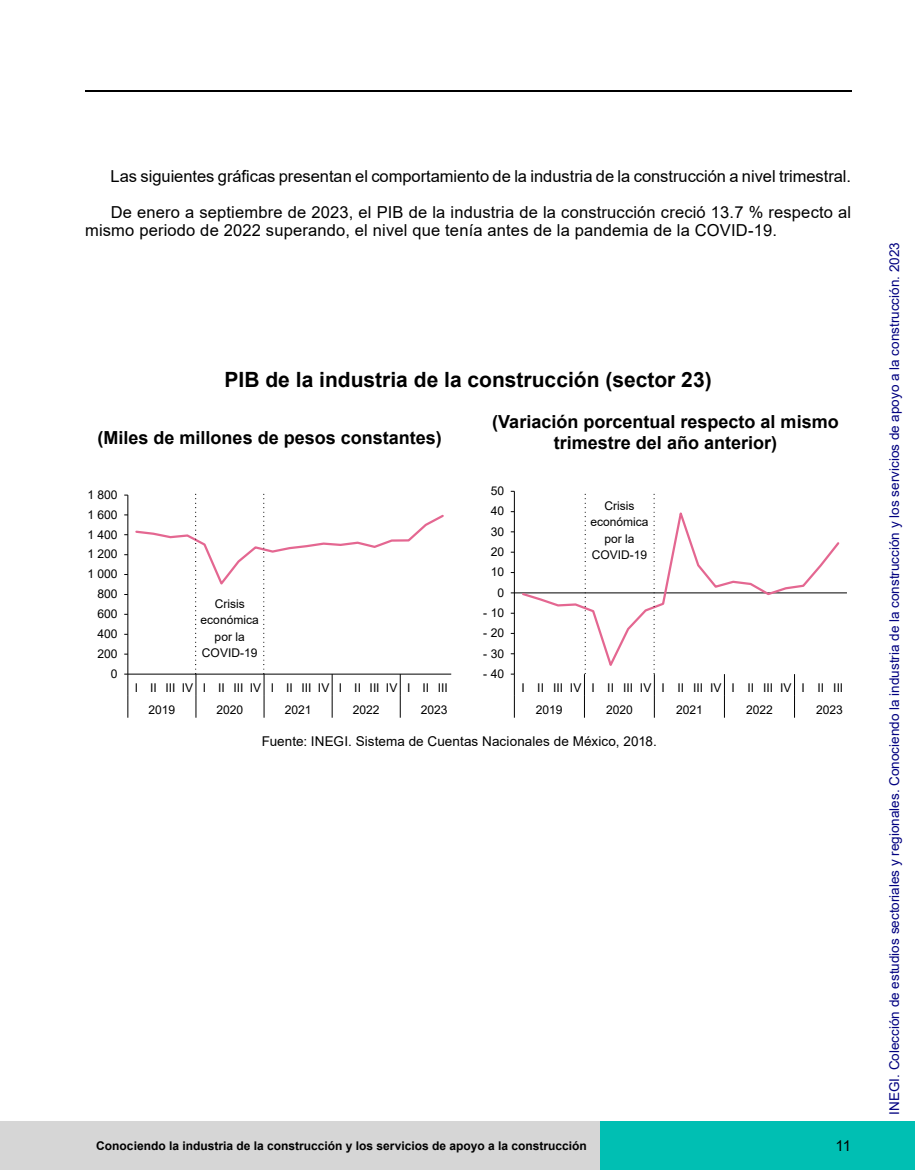
<style>
.page{position:relative;width:915px;height:1170px;background:#fff}
.page>*{position:absolute;margin:0;border:0;box-sizing:border-box;transform-origin:0 0}
.t1{font:700 21px "Arial";color:#000}
.t2{font:700 18px/21px "Arial";color:#000;text-align:center}
.t3{font:16.5px/36px "Arial";letter-spacing:.01em;color:#000}
.t4{font:15px "Arial";color:#000}
.t5{font:13.5px "Arial";color:#000080}
.t6{font:13.5px "Arial";letter-spacing:.005em;color:#000}
.t7{font:12px/16.5px "Arial";color:#000}
.t8{font:700 12px "Arial";color:#000}
</style>
<div class="page">
<hr style="left:85px;top:90px;width:767px;height:2px;background:#000">
<div style="left:0;top:1121px;width:600px;height:48px;background:#d6d6d6"></div>
<div style="left:600px;top:1121px;width:314px;height:48px;background:#00bfb3"></div>
<hr style="left:127px;top:495px;width:1px;height:179px;background:#000">
<hr style="left:128px;top:673px;width:323px;height:1px;background:#000">
<svg style="left:124px;top:673px;width:4px;height:44px"></svg>
<hr style="left:514px;top:491px;width:1px;height:183px;background:#000">
<hr style="left:514px;top:592px;width:332px;height:1px;background:#000">
<svg style="left:510px;top:673px;width:5px;height:44px"></svg>
<svg style="left:723px;top:674px;width:1px;height:43px"></svg>
<svg style="left:520px;top:512px;width:321px;height:154px"></svg>
<svg style="left:134px;top:493px;width:311px;height:224px"></svg>
<div style="left:253px;top:483px;width:21px;height:192px;background:#fff"></div>
<svg style="left:584px;top:675px;width:1px;height:42px"></svg>
<svg style="left:574px;top:493px;width:21px;height:182px"></svg>
<svg style="left:653px;top:675px;width:1px;height:42px"></svg>
<svg style="left:643px;top:493px;width:21px;height:182px"></svg>
<p class="t3" style="left:111px;top:158px;width:741px">Las siguientes gráficas presentan el comportamiento de la industria de la construcción a nivel trimestral.<br>De enero a septiembre de 2023, el PIB de la industria de la construcción creció 13.7 % respecto al</p>
<p class="t3" style="left:85px;top:212px;width:693px">mismo periodo de 2022 superando, el nivel que tenía antes de la pandemia de la COVID-19.</p>
<p class="t1" style="left:224px;top:365px;width:488px">PIB de la industria de la construcción (sector 23)</p>
<p class="t2" style="left:97px;top:427px;width:346px">(Miles de millones de pesos constantes)</p>
<p class="t2" style="left:492px;top:411px;width:348px">(Variación porcentual respecto al mismo trimestre del año anterior)</p>
<p class="t7" style="left:87px;top:486px;width:32px">1 800</p>
<p class="t7" style="left:87px;top:506px;width:32px">1 600</p>
<p class="t7" style="left:87px;top:526px;width:32px">1 400</p>
<p class="t7" style="left:87px;top:546px;width:32px">1 200</p>
<p class="t7" style="left:490px;top:482px;width:15px">50</p>
<p class="t7" style="left:490px;top:503px;width:15px">40</p>
<p class="t7" style="left:490px;top:523px;width:15px">30</p>
<p class="t7" style="left:490px;top:543px;width:15px">20</p>
<p class="t7" style="left:590px;top:497px;width:60px;text-align:center">Crisis económica por la<br>COVID-19</p>
<p class="t7" style="left:87px;top:565px;width:32px">1 000</p>
<p class="t7" style="left:490px;top:563px;width:15px">10</p>
<p class="t7" style="left:98px;top:585px;width:22px">800</p>
<p class="t7" style="left:98px;top:605px;width:22px">600</p>
<p class="t7" style="left:98px;top:625px;width:22px">400</p>
<p class="t7" style="left:98px;top:645px;width:22px">200</p>
<p class="t7" style="left:200px;top:595px;width:60px;text-align:center">Crisis económica por la<br>COVID-19</p>
<p class="t7" style="left:497px;top:584px;width:8px">0</p>
<p class="t7" style="left:483px;top:604px;width:22px">- 10</p>
<p class="t7" style="left:483px;top:624px;width:22px">- 20</p>
<p class="t7" style="left:483px;top:645px;width:22px">- 30</p>
<p class="t7" style="left:111px;top:665px;width:8px">0</p>
<p class="t7" style="left:483px;top:665px;width:22px">- 40</p>
<p class="t7" style="left:148px;top:677px;width:300px;line-height:21.8px;text-indent:-14px">I II III IV I II III IV I II III IV I II III IV I II III<br>2019</p>
<p class="t7" style="left:216px;top:701px;width:28px">2020</p>
<p class="t7" style="left:284px;top:701px;width:28px">2021</p>
<p class="t7" style="left:352px;top:701px;width:28px">2022</p>
<p class="t7" style="left:420px;top:701px;width:28px">2023</p>
<p class="t7" style="left:536px;top:677px;width:309px;line-height:21.8px;text-indent:-15px">I II III IV I II III IV I II III IV I II III IV I II III<br>2019</p>
<p class="t7" style="left:605px;top:701px;width:28px">2020</p>
<p class="t7" style="left:675px;top:701px;width:28px">2021</p>
<p class="t7" style="left:745px;top:701px;width:28px">2022</p>
<p class="t7" style="left:815px;top:701px;width:28px">2023</p>
<p class="t6" style="left:262px;top:732px;width:396px">Fuente: INEGI. Sistema de Cuentas Nacionales de México, 2018.</p>
<p class="t8" style="left:96px;top:1137px;width:492px">Conociendo la industria de la construcción y los servicios de apoyo a la construcción</p>
<p class="t4" style="left:835px;top:1135px;width:17px">11</p>
<p class="t5" style="left:884px;top:1114px;width:873px;rotate:-90deg">INEGI. Colección de estudios sectoriales y regionales. Conociendo la industria de la construcción y los servicios de apoyo a la construcción. 2023</p>
</div>
